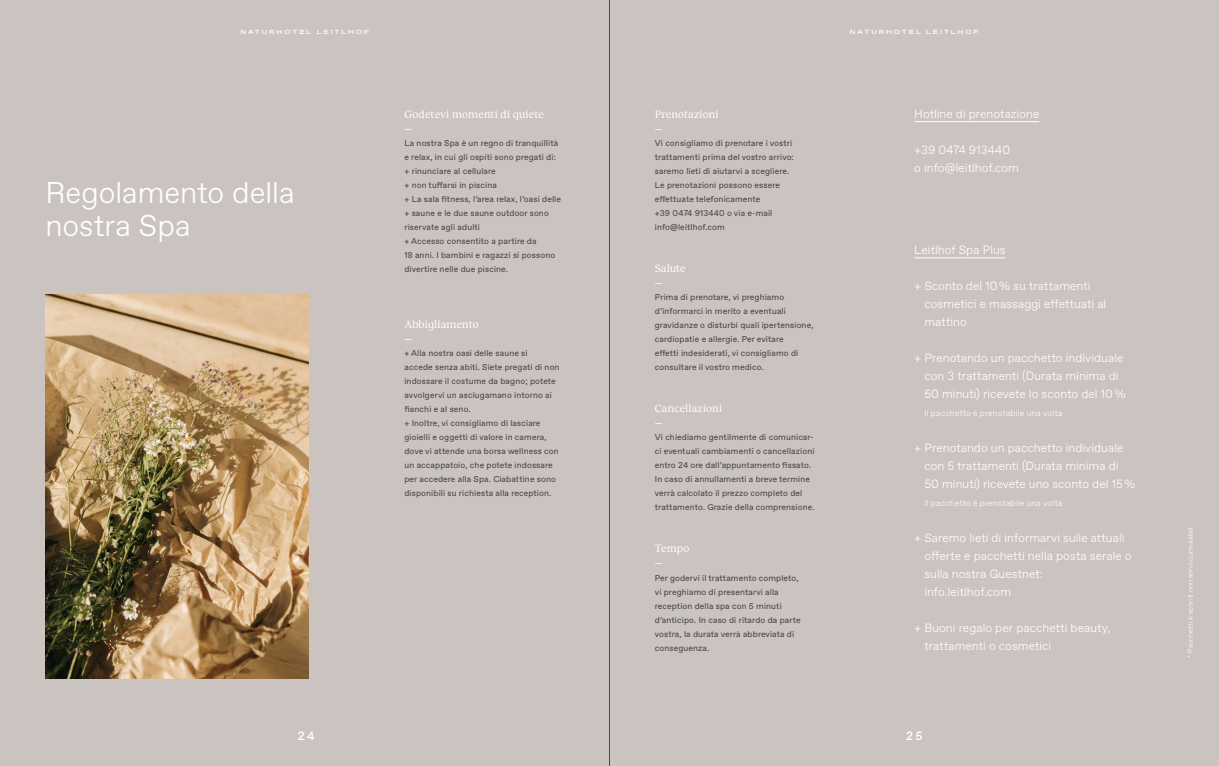
<style>
.page{position:relative;width:1219px;height:766px;background:#fff}
.page>*{position:absolute;margin:0;border:0;box-sizing:border-box;transform-origin:0 0}
.t1{font:300 30px/33px "Favorit";color:#fff}
.t2{font:300 12px/18px "Favorit";letter-spacing:.005em;color:#fff}
.t3{font:500 12px "Favorit";color:#fff}
.t4{font:11px "Reckless";letter-spacing:.01em;color:#fff}
.t5{font:8.5px/14px "Favorit";letter-spacing:.015em;color:#4a4a49}
.t6{font:300 8.5px "Favorit";letter-spacing:.025em;color:#fff}
.t7{font:8.5px "Favorit";color:#fff}
.t8{font:300 7px "Favorit";letter-spacing:.03em;color:#fff}
.t9{font:700 expanded 6px "Favorit";letter-spacing:.315em;color:#fff}
</style>
<div class="page">
<div style="left:0;top:0;width:1219px;height:765px;background:#cac3bf"></div>
<img style="left:45px;top:294px;width:263px;height:384px">
<hr style="left:914px;top:257px;width:92px;height:1px;background:#fff">
<hr style="left:914px;top:121px;width:125px;height:1px;background:#fff">
<hr style="left:609px;top:0;width:1px;height:765px;background:#4a4a49">
<p class="t9" style="left:240px;top:28px;width:130px">NATURHOTEL LEITLHOF</p>
<p class="t9" style="left:850px;top:28px;width:130px">NATURHOTEL LEITLHOF</p>
<h1 class="t1" style="left:45px;top:175px;width:251px">Regolamento della nostra Spa</h1>
<p class="t4" style="left:404px;top:106px;width:141px">Godetevi momenti di quiete</p>
<p class="t7" style="left:404px;top:123px;width:9px">—</p>
<p class="t5" style="left:404px;top:136px;width:158px">La nostra Spa è un regno di tranquillità e relax, in cui gli ospiti sono pregati di: + rinunciare al cellulare<br>+ non tuffarsi in piscina<br>+ La sala fitness, l’area relax, l’oasi delle + saune e le due saune outdoor sono riservate agli adulti<br>+ Accesso consentito a partire da<br>18 anni. I bambini e ragazzi si possono divertire nelle due piscine.</p>
<p class="t4" style="left:404px;top:316px;width:76px">Abbigliamento</p>
<p class="t7" style="left:404px;top:333px;width:9px">—</p>
<p class="t5" style="left:404px;top:346px;width:157px">+ Alla nostra oasi delle saune si<br>accede senza abiti. Siete pregati di non indossare il costume da bagno; potete avvolgervi un asciugamano intorno ai fianchi e al seno.<br>+ Inoltre, vi consigliamo di lasciare gioielli e oggetti di valore in camera, dove vi attende una borsa wellness con un accappatoio, che potete indossare per accedere alla Spa. Ciabattine sono disponibili su richiesta alla reception.</p>
<p class="t4" style="left:655px;top:106px;width:65px">Prenotazioni</p>
<p class="t7" style="left:655px;top:123px;width:9px">—</p>
<p class="t5" style="left:655px;top:136px;width:140px">Vi consigliamo di prenotare i vostri trattamenti prima del vostro arrivo: saremo lieti di aiutarvi a scegliere.<br>Le prenotazioni possono essere effettuate telefonicamente<br>+39 0474 913440 o via e-mail info@leitlhof.com</p>
<p class="t4" style="left:655px;top:260px;width:32px">Salute</p>
<p class="t7" style="left:655px;top:277px;width:9px">—</p>
<p class="t5" style="left:655px;top:290px;width:160px">Prima di prenotare, vi preghiamo d’informarci in merito a eventuali gravidanze o disturbi quali ipertensione, cardiopatie e allergie. Per evitare<br>effetti indesiderati, vi consigliamo di consultare il vostro medico.</p>
<p class="t4" style="left:655px;top:400px;width:69px">Cancellazioni</p>
<p class="t7" style="left:655px;top:417px;width:9px">—</p>
<p class="t5" style="left:655px;top:430px;width:161px">Vi chiediamo gentilmente di comunicar&shy;ci eventuali cambiamenti o cancellazioni entro 24 ore dall’appuntamento fissato.<br>In caso di annullamenti a breve termine verrà calcolato il prezzo completo del trattamento. Grazie della comprensione.</p>
<p class="t4" style="left:655px;top:540px;width:36px">Tempo</p>
<p class="t7" style="left:655px;top:557px;width:9px">—</p>
<p class="t5" style="left:655px;top:570px;width:147px">Per godervi il trattamento completo, vi preghiamo di presentarvi alla reception della spa con 5 minuti d’anticipo. In caso di ritardo da parte vostra, la durata verrà abbreviata di conseguenza.</p>
<h2 class="t2" style="left:914px;top:104px;width:127px">Hotline di prenotazione</h2>
<h2 class="t2" style="left:914px;top:140px;width:106px">+39 0474 913440 o info@leitlhof.com</h2>
<h2 class="t2" style="left:914px;top:240px;width:93px">Leitlhof Spa Plus</h2>
<h2 class="t2" style="left:924px;top:276px;width:183px;text-indent:-10px">+ Sconto del 10 % su trattamenti cosmetici e massaggi effettuati al mattino</h2>
<h2 class="t2" style="left:924px;top:348px;width:203px;text-indent:-10px">+ Prenotando un pacchetto individuale con 3 trattamenti (Durata minima di<br>50 minuti) ricevete lo sconto del 10 %</h2>
<p class="t6" style="left:924px;top:407px;width:139px">Il pacchetto é prenotabile una volta</p>
<h2 class="t2" style="left:924px;top:438px;width:213px;text-indent:-10px">+ Prenotando un pacchetto individuale con 5 trattamenti (Durata minima di<br>50 minuti) ricevete uno sconto del 15 %</h2>
<p class="t6" style="left:924px;top:497px;width:139px">Il pacchetto é prenotabile una volta</p>
<h2 class="t2" style="left:924px;top:528px;width:209px;text-indent:-10px">+ Saremo lieti di informarvi sulle attuali offerte e pacchetti nella posta serale o sulla nostra Guestnet: info.leitlhof.com</h2>
<h2 class="t2" style="left:924px;top:618px;width:187px;text-indent:-10px">+ Buoni regalo per pacchetti beauty, trattamenti o cosmetici</h2>
<h2 class="t3" style="left:298px;top:727px;width:18px">24</h2>
<h2 class="t3" style="left:906px;top:727px;width:18px">25</h2>
<p class="t8" style="left:1186px;top:657px;width:134px;rotate:-90deg">* Pacchetti e sconti non sono cumulabili.</p>
</div>
